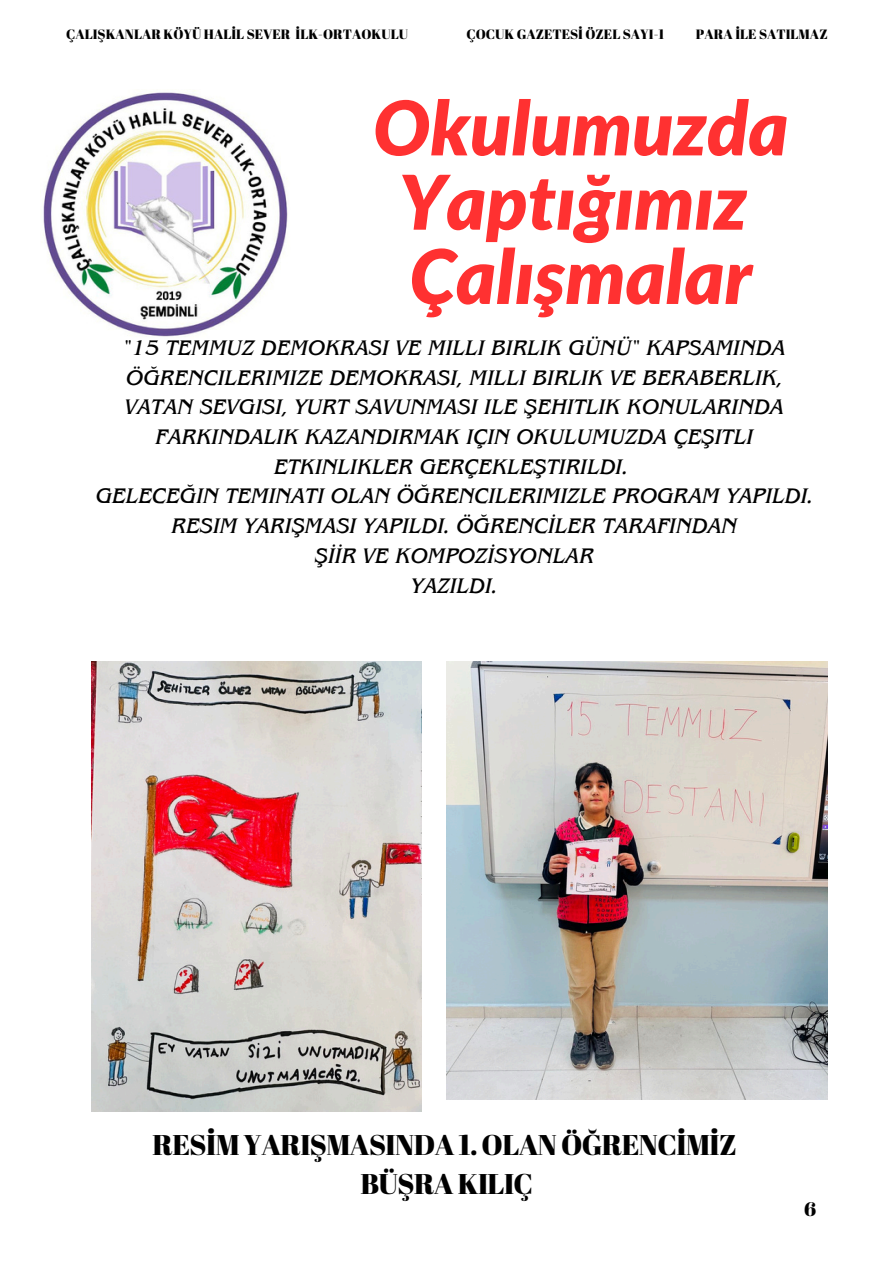
<style>
.page{position:relative;width:894px;height:1264px;background:#fff}
.page>*{position:absolute;margin:0;border:0;box-sizing:border-box;transform-origin:0 0}
.t1{font:italic 900 75.3px/74.2px "Lato";color:#ff3131;text-align:center}
.t2{font:28.5px/39.3px "Abril Fatface";letter-spacing:-.02em;color:#000;text-align:center}
.t3{font:italic 21.6px/29.7px "Benguiat Pro ITC";letter-spacing:-.02em;color:#000;text-align:center}
.t4{font:19.5px "Abril Fatface";color:#000}
.t5{font:13.5px "Abril Fatface";color:#000}
</style>
<div class="page">
<img style="left:43px;top:90px;width:245px;height:247px">
<img style="left:446px;top:661px;width:381px;height:437px">
<img style="left:92px;top:661px;width:329px;height:450px">
<p class="t5" style="left:66px;top:25px;width:343px">ÇALIŞKANLAR KÖYÜ HALİL SEVER İLK-ORTAOKULU</p>
<p class="t5" style="left:466px;top:25px;width:199px">ÇOCUK GAZETESİ ÖZEL SAYI-1</p>
<p class="t5" style="left:695px;top:25px;width:133px">PARA İLE SATILMAZ</p>
<h1 class="t1" style="left:373px;top:87px;width:416px">Okulumuzda<br>Yaptığımız<br>Çalışmalar</h1>
<p class="t3" style="left:95px;top:333px;width:719px">"15 TEMMUZ DEMOKRASI VE MILLI BIRLIK GÜNÜ" KAPSAMINDA ÖĞRENCILERIMIZE DEMOKRASI, MILLI BIRLIK VE BERABERLIK, VATAN SEVGISI, YURT SAVUNMASI ILE ŞEHITLIK KONULARINDA FARKINDALIK KAZANDIRMAK IÇIN OKULUMUZDA ÇEŞITLI ETKINLIKLER GERÇEKLEŞTIRILDI.<br>GELECEĞIN TEMINATI OLAN ÖĞRENCILERIMIZLE PROGRAM YAPILDI.<br>RESIM YARIŞMASI YAPILDI. ÖĞRENCİLER TARAFINDAN<br>ŞİİR VE KOMPOZİSYONLAR<br>YAZILDI.</p>
<h2 class="t2" style="left:152px;top:1123px;width:585px">RESİM YARIŞMASINDA 1. OLAN ÖĞRENCİMİZ<br>BÜŞRA KILIÇ</h2>
<p class="t4" style="left:804px;top:1195px;width:14px">6</p>
</div>
